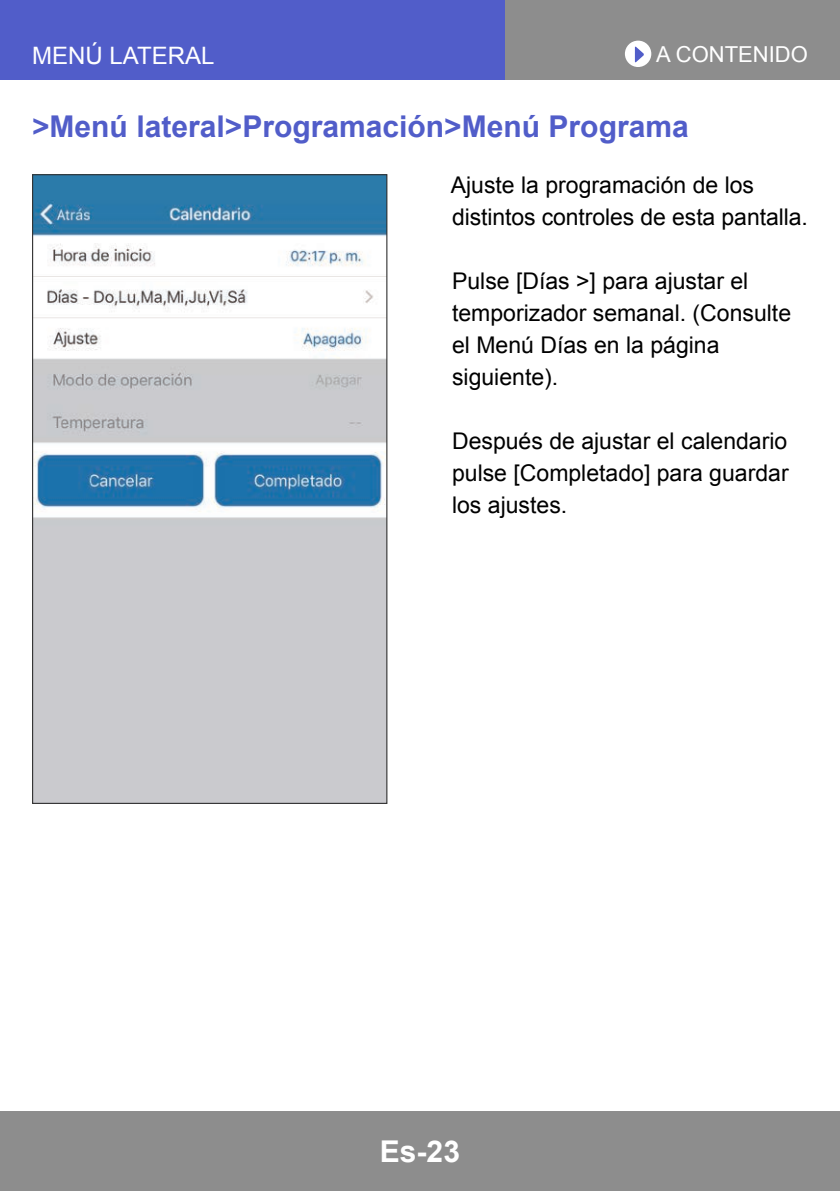
<style>
.page{position:relative;width:840px;height:1191px;background:#fff}
.page>*{position:absolute;margin:0;border:0;box-sizing:border-box;transform-origin:0 0}
.t1{font:700 30px "Arial";color:#515dc9}
.t2{font:700 30px "Arial";color:#fff}
.t3{font:24px "Arial";color:#fff}
.t4{font:23px/32px "Arial";color:#000}
.t5{font:22px "Arial";color:#fff}
</style>
<div class="page">
<div style="left:0;top:0;width:839px;height:79px;background:#8d8d8d"></div>
<div style="left:0;top:1111px;width:839px;height:80px;background:#8d8d8d"></div>
<div style="left:624px;top:41px;width:27px;height:26px;background:#fff;border-radius:50%"></div>
<svg style="left:634px;top:46px;width:9px;height:17px"></svg>
<div style="left:0;top:0;width:503px;height:79px;background:#515dc9"></div>
<img style="left:34px;top:200px;width:351px;height:602px">
<div style="left:33px;top:175px;width:353px;height:25px;background:#2b7baa"></div>
<p class="t3" style="left:32px;top:39px;width:184px">MENÚ LATERAL</p>
<p class="t5" style="left:655px;top:40px;width:153px">A CONTENIDO</p>
<h1 class="t1" style="left:32px;top:107px;width:658px">&gt;Menú lateral&gt;Programación&gt;Menú Programa</h1>
<p class="t4" style="left:450px;top:169px;width:358px">Ajuste la programación de los distintos controles de esta pantalla.</p>
<p class="t4" style="left:452px;top:265px;width:340px">Pulse [Días &gt;] para ajustar el temporizador semanal. (Consulte el Menú Días en la página siguiente).</p>
<p class="t4" style="left:452px;top:425px;width:338px;text-align:justify">Después de ajustar el calendario pulse [Completado] para guardar los ajustes.</p>
<h1 class="t2" style="left:380px;top:1131px;width:82px">Es-23</h1>
</div>
